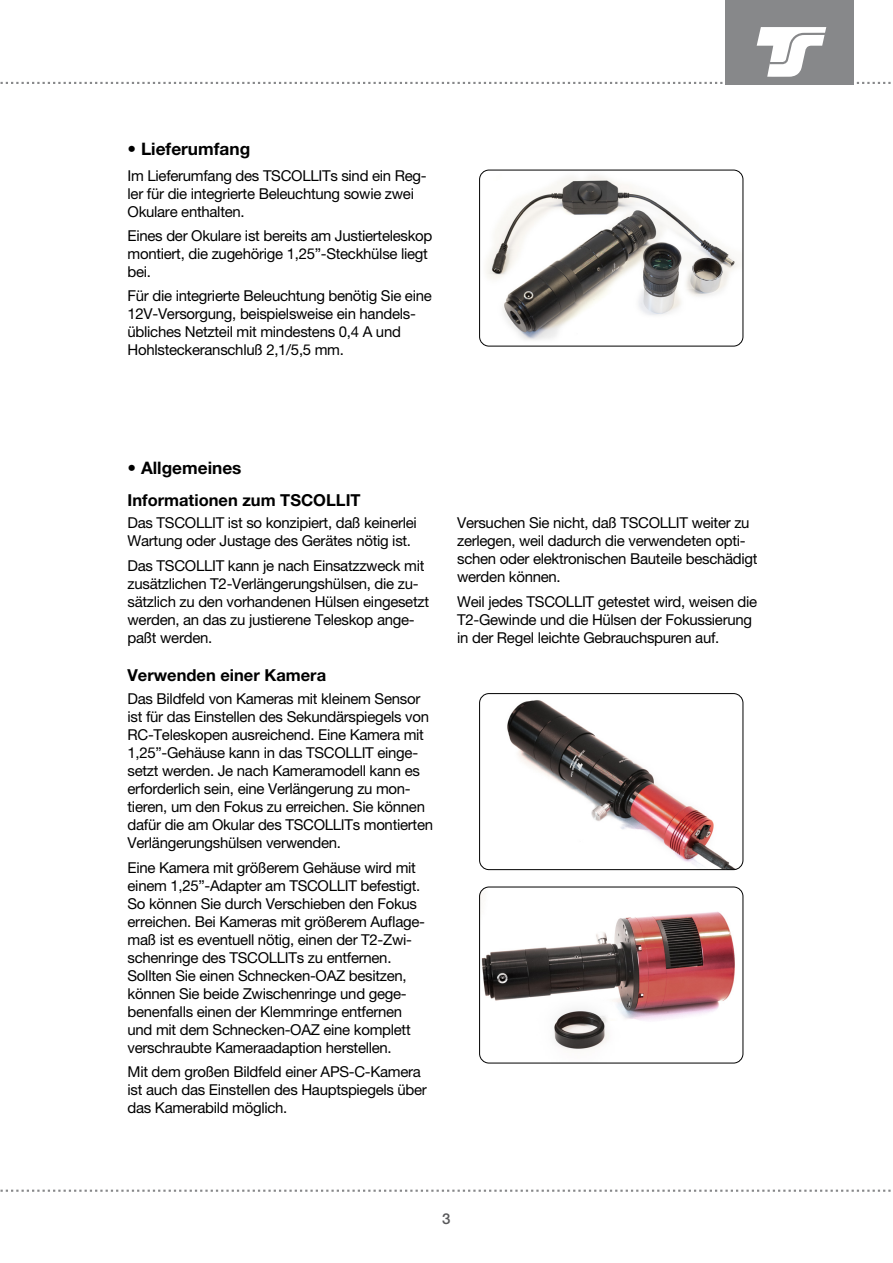
<style>
.page{position:relative;width:893px;height:1263px;background:#fff}
.page>*{position:absolute;margin:0;border:0;box-sizing:border-box;transform-origin:0 0}
.t1{font:700 17.25px "Helvetica Neue LT Pro";color:#000}
.t2{font:700 16.5px "Helvetica Neue LT Pro";color:#000}
.t3{font:15px/18px "Helvetica Neue LT Pro";letter-spacing:-.02em;color:#000}
.t4{font:500 15px "Helvetica Neue LT Pro";color:#58585a}
</style>
<div class="page">
<div style="left:725px;top:0;width:129px;height:84px;background:#87888a"></div>
<svg style="left:0;top:1189px;width:891px;height:3px"></svg>
<svg style="left:0;top:27px;width:891px;height:57px"></svg>
<img style="left:481px;top:694px;width:262px;height:176px">
<div style="left:479px;top:693px;width:264px;height:177px;border:1px solid #000;border-radius:9px"></div>
<img style="left:480px;top:170px;width:263px;height:176px">
<div style="left:479px;top:170px;width:264px;height:176px;border:1px solid #000;border-radius:9px"></div>
<img style="left:480px;top:887px;width:263px;height:176px">
<div style="left:479px;top:887px;width:264px;height:176px;border:1px solid #000;border-radius:9px"></div>
<p class="t1" style="left:128px;top:138px;width:124px">• Lieferumfang</p>
<p class="t3" style="left:128px;top:166px;width:301px">Im Lieferumfang des TSCOLLITs sind ein Reg&shy;ler für die integrierte Beleuchtung sowie zwei<br>Okulare enthalten.</p>
<p class="t3" style="left:128px;top:226px;width:306px">Eines der Okulare ist bereits am Justierteleskop montiert, die zugehörige 1,25”-Steckhülse liegt bei.</p>
<p class="t3" style="left:128px;top:287px;width:306px">Für die integrierte Beleuchtung benötig Sie eine 12V-Versorgung, beispielsweise ein handels&shy;übliches Netzteil mit mindestens 0,4 A und Hohlsteckeranschluß 2,1/5,5 mm.</p>
<p class="t1" style="left:128px;top:457px;width:115px">• Allgemeines</p>
<p class="t2" style="left:128px;top:489px;width:235px">Informationen zum TSCOLLIT</p>
<p class="t3" style="left:128px;top:514px;width:291px">Das TSCOLLIT ist so konzipiert, daß keinerlei<br>Wartung oder Justage des Gerätes nötig ist.</p>
<p class="t3" style="left:128px;top:556px;width:303px">Das TSCOLLIT kann je nach Einsatzzweck mit zusätzlichen T2-Verlängerungshülsen, die zu&shy;sätzlich zu den vorhandenen Hülsen eingesetzt werden, an das zu justierene Teleskop ange&shy;paßt werden.</p>
<p class="t2" style="left:128px;top:665px;width:200px">Verwenden einer Kamera</p>
<p class="t3" style="left:128px;top:689px;width:307px">Das Bildfeld von Kameras mit kleinem Sensor ist für das Einstellen des Sekundärspiegels von RC-Teleskopen ausreichend. Eine Kamera mit 1,25”-Gehäuse kann in das TSCOLLIT einge&shy;setzt werden. Je nach Kameramodell kann es erforderlich sein, eine Verlängerung zu mon&shy;tieren, um den Fokus zu erreichen. Sie können dafür die am Okular des TSCOLLITs montierten Verlängerungshülsen verwenden.</p>
<p class="t3" style="left:128px;top:858px;width:299px">Eine Kamera mit größerem Gehäuse wird mit einem 1,25”-Adapter am TSCOLLIT befestigt.<br>So können Sie durch Verschieben den Fokus erreichen. Bei Kameras mit größerem Auflage&shy;maß ist es eventuell nötig, einen der T2-Zwi&shy;schenringe des TSCOLLITs zu entfernen.<br>Sollten Sie einen Schnecken-OAZ besitzen, können Sie beide Zwischenringe und gege&shy;benenfalls einen der Klemmringe entfernen und mit dem Schnecken-OAZ eine komplett verschraubte Kameraadaption herstellen.</p>
<p class="t3" style="left:128px;top:1062px;width:301px">Mit dem großen Bildfeld einer APS-C-Kamera ist auch das Einstellen des Hauptspiegels über das Kamerabild möglich.</p>
<p class="t3" style="left:457px;top:514px;width:302px">Versuchen Sie nicht, daß TSCOLLIT weiter zu zerlegen, weil dadurch die verwendeten opti&shy;schen oder elektronischen Bauteile beschädigt werden können.</p>
<p class="t3" style="left:457px;top:592px;width:302px">Weil jedes TSCOLLIT getestet wird, weisen die<br>T2-Gewinde und die Hülsen der Fokussierung in der Regel leichte Gebrauchspuren auf.</p>
<p class="t4" style="left:442px;top:1209px;width:10px">3</p>
</div>
